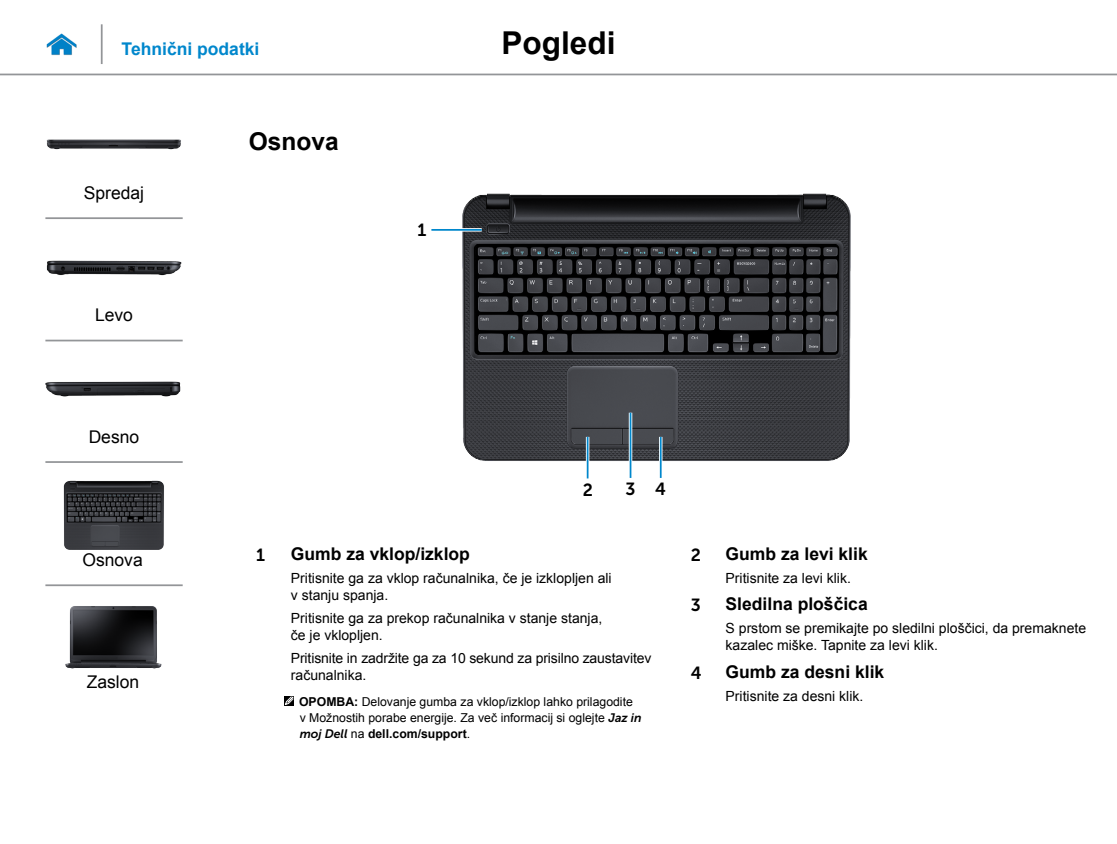
<style>
.page{position:relative;width:1117px;height:844px;background:#fff}
.page>*{position:absolute;margin:0;border:0;box-sizing:border-box;transform-origin:0 0}
.t1{font:700 31.5px "Arial";color:#000}
.Head2{font:700 24.5px "Arial";color:#000}
.Callout_Head{font:700 17.5px "Arial";color:#000}
.t2{font:17.5px "Arial";color:#000}
.t3{font:700 17.5px "Arial";color:#0087cc}
.Callout-L{font:17.5px "Museo Sans For Dell 700";color:#000}
.Callout_description{font:14px/17.5px "Arial";color:#000}
.Note{font:12.25px/15.8px "Arial";color:#000}
.s1{font-weight:700}
.s2{font-family:"Museo Sans For Dell 700";font-style:italic}
</style>
<div class="page">
<hr style="left:0;top:74px;width:1116px;height:1px;background:#939598">
<img style="left:46px;top:33px;width:31px;height:23px">
<svg style="left:284px;top:696px;width:9px;height:9px"></svg>
<svg style="left:285px;top:696px;width:8px;height:8px"></svg>
<img style="left:462px;top:193px;width:389px;height:268px">
<svg style="left:628px;top:412px;width:4px;height:66px"></svg>
<hr style="left:629px;top:412px;width:2px;height:66px;background:#0087cc">
<svg style="left:658px;top:437px;width:4px;height:41px"></svg>
<hr style="left:659px;top:437px;width:2px;height:41px;background:#0087cc">
<svg style="left:585px;top:437px;width:4px;height:41px"></svg>
<hr style="left:586px;top:437px;width:2px;height:41px;background:#0087cc">
<hr style="left:431px;top:228px;width:50px;height:3px;background:#fff">
<hr style="left:431px;top:229px;width:50px;height:2px;background:#0087cc">
<hr style="left:101px;top:24px;width:2px;height:40px;background:#939598">
<img style="left:46px;top:139px;width:135px;height:11px">
<img style="left:46px;top:260px;width:136px;height:16px">
<img style="left:45px;top:381px;width:136px;height:16px">
<img style="left:64px;top:480px;width:100px;height:69px">
<img style="left:65px;top:606px;width:97px;height:63px">
<hr style="left:45px;top:217px;width:138px;height:2px;background:#939598">
<hr style="left:45px;top:339px;width:138px;height:2px;background:#939598">
<hr style="left:45px;top:461px;width:138px;height:2px;background:#939598">
<hr style="left:45px;top:584px;width:138px;height:2px;background:#939598">
<p class="t3" style="left:122px;top:37px;width:139px">Tehnični podatki</p>
<h1 class="t1" style="left:501px;top:22px;width:115px">Pogledi</h1>
<p class="t2" style="left:84px;top:181px;width:62px">Spredaj</p>
<p class="t2" style="left:95px;top:303px;width:39px">Levo</p>
<p class="Head2" style="left:249px;top:125px;width:91px">Osnova</p>
<p class="Callout-L" style="left:417px;top:220px;width:10px">1</p>
<p class="t2" style="left:89px;top:425px;width:52px">Desno</p>
<p class="t2" style="left:82px;top:548px;width:62px">Osnova</p>
<p class="t2" style="left:87px;top:670px;width:54px">Zaslon</p>
<p class="Callout-L" style="left:582px;top:480px;width:12px">2</p>
<p class="Callout-L" style="left:625px;top:479px;width:12px">3</p>
<p class="Callout-L" style="left:655px;top:479px;width:12px">4</p>
<p class="Callout-L" style="left:256px;top:544px;width:10px">1</p>
<p class="Callout_Head" style="left:291px;top:542px;width:180px">Gumb za vklop/izklop</p>
<p class="Callout_description" style="left:291px;top:569px;width:322px">Pritisnite ga za vklop računalnika, če je izklopljen ali v stanju spanja.</p>
<p class="Callout_description" style="left:291px;top:609px;width:313px">Pritisnite ga za prekop računalnika v stanje stanja, če je vklopljen.</p>
<p class="Callout_description" style="left:291px;top:649px;width:362px">Pritisnite in zadržite ga za 10 sekund za prisilno zaustavitev računalnika.</p>
<p class="Note" style="left:299px;top:693px;width:344px"><span class="s1">OPOMBA:</span> Delovanje gumba za vklop/izklop lahko prilagodite v Možnostih porabe energije. Za več informacij si oglejte <span class="s2">Jaz in moj Dell</span> na <span class="s1">dell.com/support</span>.</p>
<p class="Callout-L" style="left:690px;top:544px;width:12px">2</p>
<p class="Callout_Head" style="left:725px;top:542px;width:144px">Gumb za levi klik</p>
<p class="Callout_description" style="left:725px;top:569px;width:127px">Pritisnite za levi klik.</p>
<p class="Callout-L" style="left:690px;top:595px;width:12px">3</p>
<p class="Callout_Head" style="left:725px;top:592px;width:144px">Sledilna ploščica</p>
<p class="Callout_description" style="left:725px;top:619px;width:362px">S prstom se premikajte po sledilni ploščici, da premaknete kazalec miške. Tapnite za levi klik.</p>
<p class="Callout-L" style="left:690px;top:662px;width:12px">4</p>
<p class="Callout_Head" style="left:725px;top:660px;width:160px">Gumb za desni klik</p>
<p class="Callout_description" style="left:725px;top:687px;width:139px">Pritisnite za desni klik.</p>
</div>
